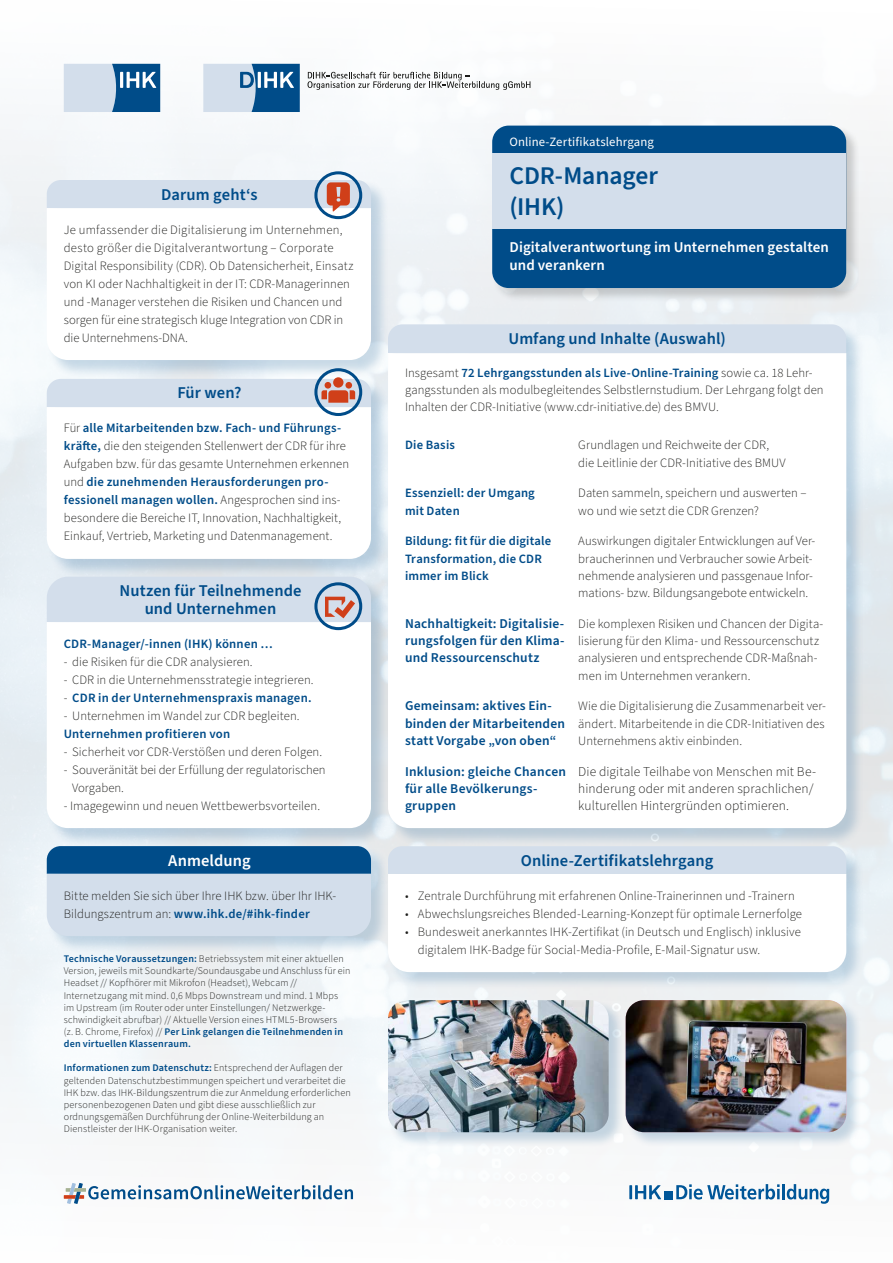
<style>
.page{position:relative;width:893px;height:1263px;background:#fff}
.page>*{position:absolute;margin:0;border:0;box-sizing:border-box;transform-origin:0 0}
.t1{font:600 25.5px/30.6px "Source Sans Pro";letter-spacing:-.005em;color:#004c89}
.t2{font:600 16.5px/18px "Source Sans Pro";letter-spacing:.005em;color:#004c89;text-align:center}
.t3{font:600 16.5px "Source Sans Pro";letter-spacing:.005em;color:#fff}
.t4{font:600 15px/18px "Source Sans Pro";letter-spacing:.005em;color:#fff}
.t5{font:600 13.5px/17.2px "Source Sans Pro";letter-spacing:.015em;color:#004c89}
.t6{font:300 13.5px/17.2px "Source Sans Pro";letter-spacing:.01em;color:#1d1d1b}
.t7{font:300 12.75px/18px "Source Sans Pro";letter-spacing:.005em;color:#1d1d1b}
.t8{font:600 12.75px/17.2px "Source Sans Pro";letter-spacing:.015em;color:#004c89}
.t9{font:12.75px "Source Sans Pro";letter-spacing:.01em;color:#fff}
.t10{font:300 10.2px/12.1px "Source Sans Pro";letter-spacing:.015em;color:#1d1d1b}
.s1{font-weight:600;color:#004c89}
.s2{font-weight:300;color:#1d1d1b}
</style>
<div class="page">
<img style="left:0;top:63px;width:893px;height:1137px">
<div style="left:388px;top:846px;width:476px;height:46px;background:#004c89;opacity:.2"></div>
<div style="left:47px;top:846px;width:342px;height:46px;background:#004c89;opacity:.2"></div>
<div style="left:388px;top:324px;width:476px;height:47px;background:#004c89;opacity:.2"></div>
<div style="left:389px;top:324px;width:457px;height:29px;background:#d3deeb"></div>
<div style="left:47px;top:379px;width:342px;height:46px;background:#004c89;opacity:.2"></div>
<div style="left:47px;top:180px;width:342px;height:46px;background:#004c89;opacity:.2"></div>
<div style="left:47px;top:208px;width:342px;height:170px;background:#004c89;opacity:.2"></div>
<svg style="left:47px;top:212px;width:324px;height:148px"></svg>
<div style="left:388px;top:874px;width:476px;height:116px;background:#004c89;opacity:.2"></div>
<svg style="left:388px;top:846px;width:458px;height:126px"></svg>
<div style="left:47px;top:874px;width:342px;height:80px;background:#004c89;opacity:.2"></div>
<svg style="left:47px;top:846px;width:324px;height:90px;background:#93b1cd"></svg>
<div style="left:47px;top:577px;width:342px;height:63px;background:#004c89;opacity:.2"></div>
<div style="left:47px;top:622px;width:342px;height:224px;background:#004c89;opacity:.2"></div>
<svg style="left:47px;top:622px;width:324px;height:206px"></svg>
<div style="left:47px;top:407px;width:342px;height:170px;background:#004c89;opacity:.2"></div>
<svg style="left:47px;top:407px;width:324px;height:152px"></svg>
<div style="left:388px;top:353px;width:476px;height:493px;background:#004c89;opacity:.2"></div>
<svg style="left:388px;top:353px;width:458px;height:475px"></svg>
<div style="left:47px;top:577px;width:324px;height:45px;background:#d3deeb"></div>
<div style="left:314px;top:582px;width:48px;height:48px;border:3px solid #004c89;border-radius:50%"></div>
<svg style="left:47px;top:180px;width:324px;height:32px;background:#d6d8e2"></svg>
<div style="left:314px;top:171px;width:48px;height:48px;border:3px solid #004c89;border-radius:50%"></div>
<svg style="left:47px;top:379px;width:324px;height:28px;background:#d1d4df"></svg>
<div style="left:314px;top:368px;width:48px;height:48px;border:3px solid #004c89;border-radius:50%"></div>
<div style="left:388px;top:1000px;width:237px;height:148px;background:#004c89;opacity:.2"></div>
<img style="left:388px;top:1000px;width:221px;height:132px">
<div style="left:625px;top:1000px;width:237px;height:148px;background:#004c89;opacity:.2"></div>
<img style="left:626px;top:1000px;width:220px;height:132px">
<svg style="left:64px;top:64px;width:96px;height:48px;background:#7fa4c4"></svg>
<svg style="left:203px;top:64px;width:97px;height:48px;background:#79a0c1"></svg>
<svg style="left:307px;top:72px;width:223px;height:18px"></svg>
<hr style="left:782px;top:1184px;width:3px;height:15px;background:#005698">
<svg style="left:787px;top:1184px;width:42px;height:20px"></svg>
<div style="left:664px;top:1191px;width:8px;height:8px;background:#005698"></div>
<svg style="left:676px;top:1184px;width:104px;height:15px"></svg>
<hr style="left:629px;top:1185px;width:3px;height:14px;background:#005698">
<svg style="left:635px;top:1185px;width:26px;height:14px"></svg>
<svg style="left:64px;top:1183px;width:289px;height:21px"></svg>
<div style="left:492px;top:125px;width:368px;height:177px;background:#1d1d1b;opacity:.2"></div>
<div style="left:492px;top:126px;width:354px;height:162px;background:#004c89;border-radius:16px"></div>
<div style="left:492px;top:154px;width:354px;height:75px;background:#d3deeb"></div>
<p class="t2" style="left:161px;top:186px;width:98px">Darum geht‘s</p>
<p class="t7" style="left:64px;top:221px;width:291px">Je umfassender die Digitalisierung im Unternehmen, desto größer die Digitalverantwortung – Corporate Digital Responsibility (CDR). Ob Datensicherheit, Einsatz von KI oder Nachhaltigkeit in der IT: CDR-Managerinnen und -Manager verstehen die Risiken und Chancen und sorgen für eine strategisch kluge Integration von CDR in die Unternehmens-DNA.</p>
<p class="t2" style="left:177px;top:384px;width:65px">Für wen?</p>
<p class="t7" style="left:64px;top:419px;width:287px">Für <span class="s1">alle Mitarbeitenden bzw. Fach- und Führungs&shy;kräfte,</span> die den steigenden Stellenwert der CDR für ihre Aufgaben bzw. für das gesamte Unternehmen erkennen und <span class="s1">die zunehmenden Herausforderungen pro&shy;fessionell managen wollen.</span> Angesprochen sind ins&shy;besondere die Bereiche IT, Innovation, Nachhaltigkeit, Einkauf, Vertrieb, Marketing und Datenmanagement.</p>
<p class="t2" style="left:119px;top:582px;width:184px">Nutzen für Teilnehmende und Unternehmen</p>
<p class="t8" style="left:64px;top:636px;width:211px">CDR-Manager/-innen (IHK) können …</p>
<p class="t7" style="left:64px;top:653px;width:190px">- die Risiken für die CDR analysieren.</p>
<p class="t7" style="left:64px;top:671px;width:251px">- CDR in die Unternehmensstrategie integrieren.</p>
<p class="t8" style="left:64px;top:690px;width:249px"><span class="s2">-</span> CDR in der Unternehmenspraxis managen.</p>
<p class="t7" style="left:64px;top:707px;width:237px">- Unternehmen im Wandel zur CDR begleiten.</p>
<p class="t8" style="left:64px;top:726px;width:168px">Unternehmen profitieren von</p>
<p class="t7" style="left:64px;top:743px;width:260px">- Sicherheit vor CDR-Verstößen und deren Folgen.</p>
<p class="t7" style="left:72px;top:761px;width:255px;text-indent:-9px">- Souveränität bei der Erfüllung der regulatorischen<br>Vorgaben.</p>
<p class="t7" style="left:64px;top:797px;width:258px">- Imagegewinn und neuen Wettbewerbsvorteilen.</p>
<p class="t3" style="left:168px;top:849px;width:84px">Anmeldung</p>
<p class="t7" style="left:64px;top:887px;width:274px">Bitte melden Sie sich über Ihre IHK bzw. über Ihr IHK-<br>Bildungszentrum an: <span class="s1">www.ihk.de/#ihk-finder</span></p>
<p class="t10" style="left:64px;top:953px;width:288px"><span class="s1">Technische Voraussetzungen:</span> Betriebssystem mit einer aktuellen Version, jeweils mit Soundkarte/Soundausgabe und Anschluss für ein Headset // Kopfhörer mit Mikrofon (Headset), Webcam // Internetzugang mit mind. 0,6 Mbps Downstream und mind. 1 Mbps im Upstream (im Router oder unter Einstellungen/ Netzwerkge&shy;schwindigkeit abrufbar) // Aktuelle Version eines HTML5-Browsers<br>(z. B. Chrome, Firefox) // <span class="s1">Per Link gelangen die Teilnehmenden in den virtuellen Klassenraum.</span></p>
<p class="t10" style="left:64px;top:1062px;width:289px"><span class="s1">Informationen zum Datenschutz:</span> Entsprechend der Auflagen der geltenden Datenschutzbestimmungen speichert und verarbeitet die IHK bzw. das IHK-Bildungszentrum die zur Anmeldung erforderlichen personenbezogenen Daten und gibt diese ausschließlich zur ordnungsgemäßen Durchführung der Online-Weiterbildung an Dienstleister der IHK-Organisation weiter.</p>
<p class="t9" style="left:509px;top:133px;width:146px">Online-Zertifikatslehrgang</p>
<h1 class="t1" style="left:509px;top:161px;width:150px">CDR-Manager (IHK)</h1>
<p class="t4" style="left:509px;top:239px;width:321px">Digitalverantwortung im Unternehmen gestalten und verankern</p>
<p class="t2" style="left:508px;top:330px;width:219px">Umfang und Inhalte (Auswahl)</p>
<p class="t7" style="left:405px;top:364px;width:420px;line-height:17.2px">Insgesamt <span class="s1">72 Lehrgangsstunden als Live-Online-Training</span> sowie ca. 18 Lehr&shy;gangsstunden als modulbegleitendes Selbstlernstudium. Der Lehrgang folgt den<br>Inhalten der CDR-Initiative (www.cdr-initiative.de) des BMVU.</p>
<p class="t8" style="left:405px;top:437px;width:51px">Die Basis</p>
<p class="t8" style="left:405px;top:485px;width:131px">Essenziell: der Umgang mit Daten</p>
<p class="t8" style="left:405px;top:533px;width:148px">Bildung: fit für die digitale<br>Transformation, die CDR immer im Blick</p>
<p class="t5" style="left:405px;top:615px;width:161px;text-align:justify">Nachhaltigkeit: Digitalisie&shy;rungsfolgen für den Klima&shy;und Ressourcenschutz</p>
<p class="t5" style="left:405px;top:698px;width:162px">Gemeinsam: aktives Ein&shy;binden der Mitarbeitenden statt Vorgabe „von oben“</p>
<p class="t5" style="left:405px;top:763px;width:163px">Inklusion: gleiche Chancen für alle Bevölkerungs&shy;gruppen</p>
<p class="t7" style="left:578px;top:437px;width:209px;line-height:17.2px">Grundlagen und Reichweite der CDR, die Leitlinie der CDR-Initiative des BMUV</p>
<p class="t7" style="left:578px;top:485px;width:230px;line-height:17.2px">Daten sammeln, speichern und auswerten – wo und wie setzt die CDR Grenzen?</p>
<p class="t7" style="left:578px;top:533px;width:239px;line-height:17.2px">Auswirkungen digitaler Entwicklungen auf Ver&shy;braucherinnen und Verbraucher sowie Arbeit&shy;nehmende analysieren und passgenaue Infor&shy;mations- bzw. Bildungsangebote entwickeln.</p>
<p class="t7" style="left:578px;top:615px;width:247px;line-height:17.2px">Die komplexen Risiken und Chancen der Digita&shy;lisierung für den Klima- und Ressourcenschutz analysieren und entsprechende CDR-Maßnah&shy;men im Unternehmen verankern.</p>
<p class="t7" style="left:578px;top:698px;width:249px;line-height:17.2px;text-align:justify">Wie die Digitalisierung die Zusammenarbeit ver&shy;ändert. Mitarbeitende in die CDR-Initiativen des Unternehmens aktiv einbinden.</p>
<p class="t6" style="left:578px;top:763px;width:239px">Die digitale Teilhabe von Menschen mit Be&shy;hinderung oder mit anderen sprachlichen/ kulturellen Hintergründen optimieren.</p>
<p class="t2" style="left:521px;top:852px;width:194px">Online-Zertifikatslehrgang</p>
<p class="t7" style="left:405px;top:887px;width:391px">• Zentrale Durchführung mit erfahrenen Online-Trainerinnen und -Trainern</p>
<p class="t7" style="left:405px;top:905px;width:398px">• Abwechslungsreiches Blended-Learning-Konzept für optimale Lernerfolge</p>
<p class="t7" style="left:418px;top:923px;width:385px;text-indent:-13px">• Bundesweit anerkanntes IHK-Zertifikat (in Deutsch und Englisch) inklusive digitalem IHK-Badge für Social-Media-Profile, E-Mail-Signatur usw.</p>
</div>
